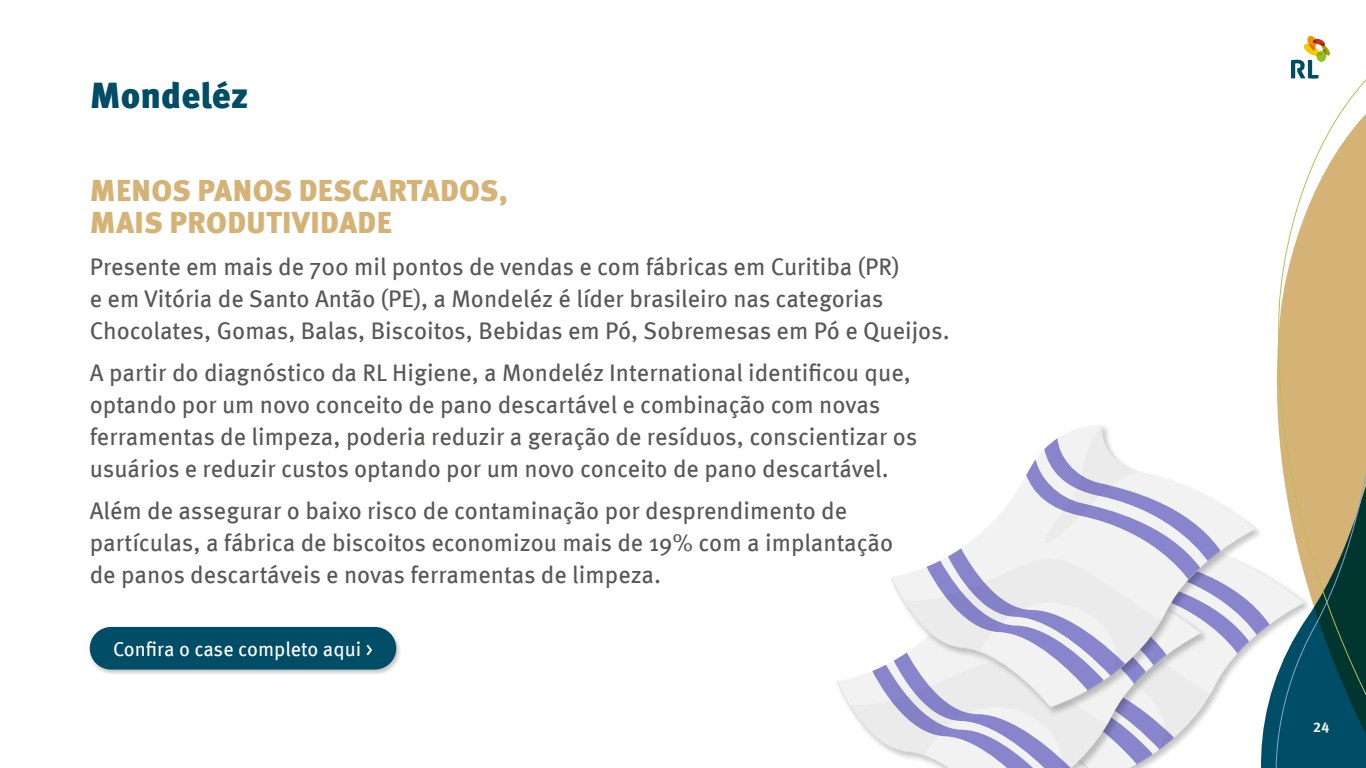
<style>
.page{position:relative;width:1366px;height:768px;background:#fff}
.page>*{position:absolute;margin:0;border:0;box-sizing:border-box;transform-origin:0 0}
.t1{font:900 36px "Meta Pro";color:#004d67}
.t2{font:900 30px/32px "Meta Pro";letter-spacing:.01em;color:#d5b376}
.t3{font:24px/32px "Meta Pro";color:#575756}
.t4{font:20px "Meta Pro";color:#fff}
.t5{font:700 14px "Meta Pro";color:#fff}
</style>
<div class="page">
<svg style="left:1297px;top:79px;width:69px;height:128px"></svg>
<svg style="left:1276px;top:207px;width:90px;height:561px;background:#9e9a76"></svg>
<svg style="left:1291px;top:36px;width:39px;height:43px"></svg>
<div style="left:938px;top:497px;width:374px;height:271px;background:#000;opacity:.23"></div>
<svg style="left:1269px;top:495px;width:35px;height:273px"></svg>
<svg style="left:849px;top:425px;width:420px;height:343px"></svg>
<div style="left:89px;top:626px;width:313px;height:49px;background:#000;opacity:.23"></div>
<div style="left:90px;top:627px;width:306px;height:43px;background:#004d67;border-radius:21px"></div>
<h1 class="t1" style="left:90px;top:67px;width:160px">Mondeléz</h1>
<p class="t2" style="left:90px;top:173px;width:420px">MENOS PANOS DESCARTADOS,<br>MAIS PRODUTIVIDADE</p>
<p class="t3" style="left:90px;top:249px;width:862px">Presente em mais de 700 mil pontos de vendas e com fábricas em Curitiba (PR)<br>e em Vitória de Santo Antão (PE), a Mondeléz é líder brasileiro nas categorias<br>Chocolates, Gomas, Balas, Biscoitos, Bebidas em Pó, Sobremesas em Pó e Queijos.</p>
<p class="t3" style="left:90px;top:355px;width:829px">A partir do diagnóstico da RL Higiene, a Mondeléz International identificou que, optando por um novo conceito de pano descartável e combinação com novas ferramentas de limpeza, poderia reduzir a geração de resíduos, conscientizar os usuários e reduzir custos optando por um novo conceito de pano descartável.</p>
<p class="t3" style="left:90px;top:493px;width:805px">Além de assegurar o baixo risco de contaminação por desprendimento de partículas, a fábrica de biscoitos economizou mais de 19% com a implantação de panos descartáveis e novas ferramentas de limpeza.</p>
<p class="t4" style="left:113px;top:634px;width:261px">Confira o case completo aqui &gt;</p>
<p class="t5" style="left:1313px;top:716px;width:17px">24</p>
</div>
